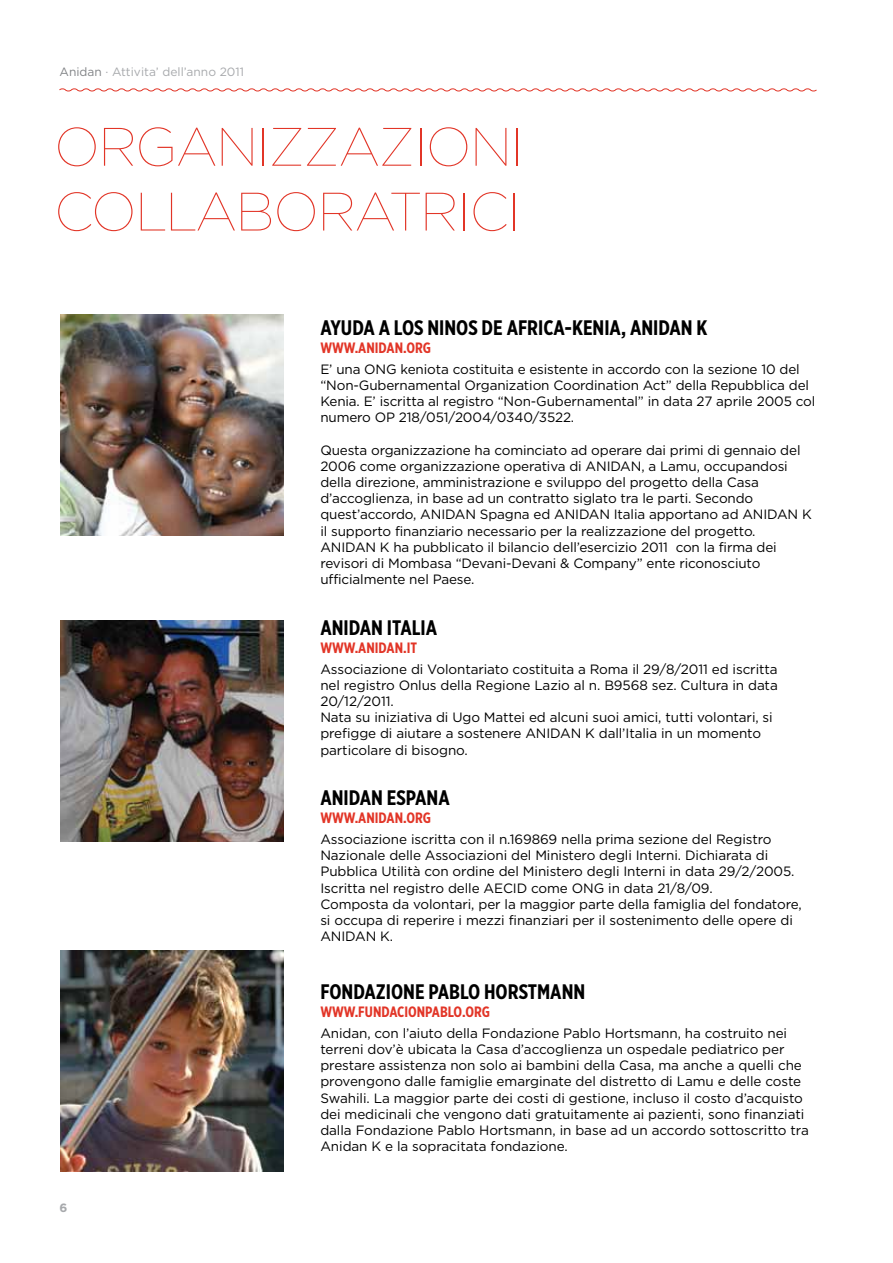
<style>
.page{position:relative;width:893px;height:1263px;background:#fff}
.page>*{position:absolute;margin:0;border:0;box-sizing:border-box;transform-origin:0 0}
.t1{font:100 54px/64.8px "Gotham";letter-spacing:-.025em;color:#e23527}
.t2{font:700 21px "Gotham X Narrow";color:#000}
.t3{font:700 15px "Gotham X Narrow";color:#e23527}
.t4{font:13.5px/16.2px "Gotham";letter-spacing:-.005em;color:#000}
.t5{font:12px "Gotham";color:#a7a9ac}
.t6{font:700 12px "Gotham";color:#a7a9ac}
.s1{color:#808285}
</style>
<div class="page">
<svg style="left:59px;top:88px;width:758px;height:4px"></svg>
<img style="left:60px;top:314px;width:224px;height:221px">
<img style="left:60px;top:950px;width:224px;height:221px">
<img style="left:60px;top:621px;width:224px;height:220px">
<p class="t5" style="left:60px;top:65px;width:186px"><span class="s1">Anidan</span> · attivita’ dell’anno 2011</p>
<h1 class="t1" style="left:54px;top:114px;width:471px">ORGANIZZAZIONI<br>COLLABORATRICI</h1>
<h2 class="t2" style="left:320px;top:314px;width:389px">AYUDA A LOS NINOS DE AFRICA-KENIA, ANIDAN K</h2>
<p class="t3" style="left:320px;top:338px;width:112px">WWW.ANIDAN.ORG</p>
<p class="t4" style="left:320px;top:360px;width:496px">E’ una ONG keniota costituita e esistente in accordo con la sezione 10 del “Non-Gubernamental Organization Coordination Act” della Repubblica del Kenia. E’ iscritta al registro “Non-Gubernamental” in data 27 aprile 2005 col numero OP 218/051/2004/0340/3522.</p>
<p class="t4" style="left:320px;top:441px;width:493px">Questa organizzazione ha cominciato ad operare dai primi di gennaio del 2006 come organizzazione operativa di ANIDAN, a Lamu, occupandosi della direzione, amministrazione e sviluppo del progetto della Casa d’accoglienza, in base ad un contratto siglato tra le parti. Secondo quest’accordo, ANIDAN Spagna ed ANIDAN Italia apportano ad ANIDAN K il supporto finanziario necessario per la realizzazione del progetto.<br>ANIDAN K ha pubblicato il bilancio dell’esercizio 2011 con la firma dei revisori di Mombasa “Devani-Devani &amp; Company” ente riconosciuto ufficialmente nel Paese.</p>
<h2 class="t2" style="left:320px;top:614px;width:118px">ANIDAN ITALIA</h2>
<p class="t3" style="left:320px;top:638px;width:98px">WWW.ANIDAN.IT</p>
<p class="t4" style="left:320px;top:660px;width:459px">Associazione di Volontariato costituita a Roma il 29/8/2011 ed iscritta nel registro Onlus della Regione Lazio al n. B9568 sez. Cultura in data 20/12/2011.<br>Nata su iniziativa di Ugo Mattei ed alcuni suoi amici, tutti volontari, si prefigge di aiutare a sostenere ANIDAN K dall’Italia in un momento particolare di bisogno.</p>
<h2 class="t2" style="left:320px;top:785px;width:131px">ANIDAN ESPANA</h2>
<p class="t3" style="left:320px;top:808px;width:112px">WWW.ANIDAN.ORG</p>
<p class="t4" style="left:320px;top:831px;width:483px">Associazione iscritta con il n.169869 nella prima sezione del Registro Nazionale delle Associazioni del Ministero degli Interni. Dichiarata di Pubblica Utilità con ordine del Ministero degli Interni in data 29/2/2005.<br>Iscritta nel registro delle AECID come ONG in data 21/8/09.<br>Composta da volontari, per la maggior parte della famiglia del fondatore, si occupa di reperire i mezzi finanziari per il sostenimento delle opere di ANIDAN K.</p>
<p class="t6" style="left:60px;top:1201px;width:9px">6</p>
<h2 class="t2" style="left:320px;top:978px;width:266px">FONDAZIONE PABLO HORSTMANN</h2>
<p class="t3" style="left:320px;top:1002px;width:53px">WWW.FUNDACIONPABLO</p>
<p class="t3" style="left:462px;top:1002px;width:13px">.ORG</p>
<p class="t4" style="left:320px;top:1025px;width:490px">Anidan, con l’aiuto della Fondazione Pablo Hortsmann, ha costruito nei terreni dov’è ubicata la Casa d’accoglienza un ospedale pediatrico per prestare assistenza non solo ai bambini della Casa, ma anche a quelli che provengono dalle famiglie emarginate del distretto di Lamu e delle coste Swahili. La maggior parte dei costi di gestione, incluso il costo d’acquisto dei medicinali che vengono dati gratuitamente ai pazienti, sono finanziati dalla Fondazione Pablo Hortsmann, in base ad un accordo sottoscritto tra Anidan K e la sopracitata fondazione.</p>
</div>
